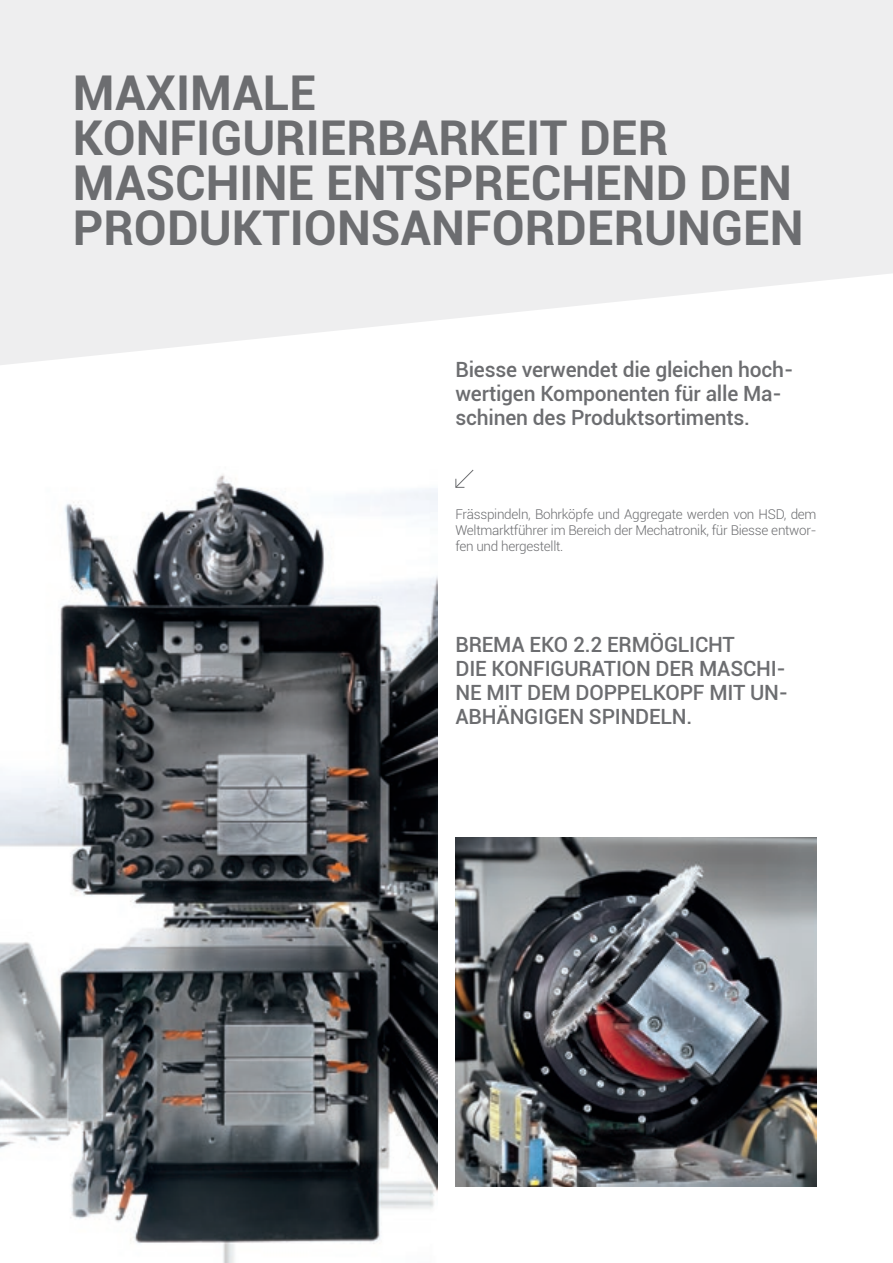
<style>
.page{position:relative;width:893px;height:1263px;background:#fff}
.page>*{position:absolute;margin:0;border:0;box-sizing:border-box;transform-origin:0 0}
._1_TITOLO_GRIGIO{font:700 48px/45px "Roboto";color:#6c6d70}
.t1{font:500 21px/24px "Roboto";letter-spacing:-.01em;color:#6c6d70}
.t2{font:300 13.5px/16.2px "Roboto";letter-spacing:-.02em;color:#6c6d70;text-align:justify}
</style>
<div class="page">
<img style="left:456px;top:838px;width:360px;height:348px">
<img style="left:0;top:474px;width:437px;height:789px">
<svg style="left:455px;top:469px;width:19px;height:19px"></svg>
<svg style="left:0;top:0;width:893px;height:365px;background:#f0f0f0"></svg>
<p class="_1_TITOLO_GRIGIO" style="left:73px;top:69px;width:732px">MAXIMALE<br>KONFIGURIERBARKEIT DER<br>MASCHINE ENTSPRECHEND DEN<br>PRODUKTIONSANFORDERUNGEN</p>
<p class="t1" style="left:455px;top:357px;width:339px">Biesse verwendet die gleichen hoch&shy;wertigen Komponenten für alle Ma&shy;schinen des Produktsortiments.</p>
<p class="t2" style="left:455px;top:505px;width:363px">Frässpindeln, Bohrköpfe und Aggregate werden von HSD, dem Weltmarktführer im Bereich der Mechatronik, für Biesse entwor&shy;fen und hergestellt.</p>
<p class="t1" style="left:455px;top:632px;width:334px">BREMA EKO 2.2 ERMÖGLICHT<br>DIE KONFIGURATION DER MASCHI-<br>NE MIT DEM DOPPELKOPF MIT UN-<br>ABHÄNGIGEN SPINDELN.</p>
</div>
